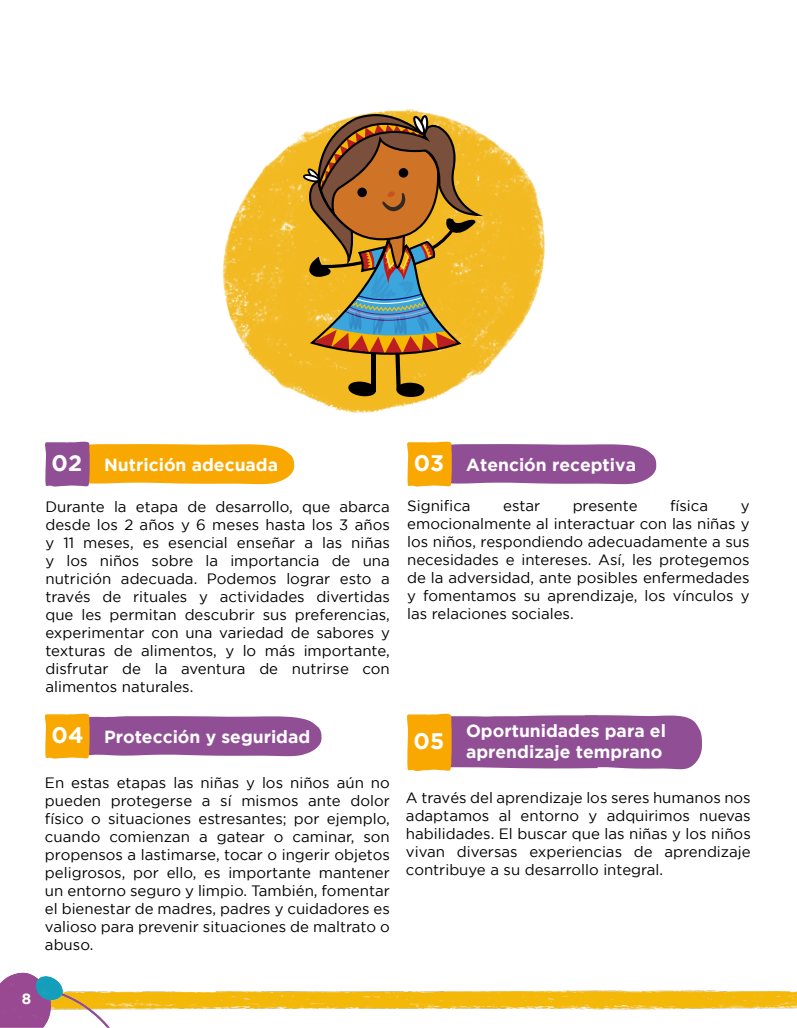
<style>
.page{position:relative;width:797px;height:1028px;background:#fff}
.page>*{position:absolute;margin:0;border:0;box-sizing:border-box;transform-origin:0 0}
.t1{font:700 22.5px "Gotham";color:#fff}
.t2{font:700 17.5px/21px "Gotham";color:#fff}
.t3{font:15px/18px "Gotham";color:#000;text-align:justify}
.t4{font:700 15px "Gotham";color:#fff}
</style>
<div class="page">
<img style="left:122px;top:990px;width:675px;height:20px">
<img style="left:0;top:972px;width:122px;height:56px">
<img style="left:222px;top:134px;width:323px;height:308px">
<svg style="left:45px;top:442px;width:249px;height:45px;background:#e7a43c"></svg>
<svg style="left:407px;top:442px;width:249px;height:45px;background:#b1768a"></svg>
<svg style="left:45px;top:713px;width:277px;height:46px;background:#b1788f"></svg>
<svg style="left:407px;top:713px;width:295px;height:58px;background:#aa6d8a"></svg>
<svg style="left:303px;top:109px;width:180px;height:288px;background:#b38b3c"></svg>
<h1 class="t1" style="left:52px;top:450px;width:32px">02</h1>
<h1 class="t1" style="left:414px;top:450px;width:32px">03</h1>
<p class="t2" style="left:104px;top:453px;width:175px">Nutrición adecuada</p>
<p class="t2" style="left:466px;top:453px;width:171px">Atención receptiva</p>
<p class="t3" style="left:45px;top:497px;width:346px">Durante la etapa de desarrollo, que abarca desde los 2 años y 6 meses hasta los 3 años y 11 meses, es esencial enseñar a las niñas y los niños sobre la importancia de una nutrición adecuada. Podemos lograr esto a través de rituales y actividades divertidas que les permitan descubrir sus preferencias, experimentar con una variedad de sabores y texturas de alimentos, y lo más importante, disfrutar de la aventura de nutrirse con alimentos naturales.</p>
<p class="t3" style="left:407px;top:496px;width:65px">Significa</p>
<p class="t3" style="left:503px;top:496px;width:39px">estar</p>
<p class="t3" style="left:573px;top:496px;width:66px">presente</p>
<p class="t3" style="left:670px;top:496px;width:40px">física</p>
<p class="t3" style="left:407px;top:496px;width:344px;text-indent:333px">y emocionalmente al interactuar con las niñas y los niños, respondiendo adecuadamente a sus necesidades e intereses. Así, les protegemos de la adversidad, ante posibles enfermedades y fomentamos su aprendizaje, los vínculos y las relaciones sociales.</p>
<p class="t2" style="left:104px;top:725px;width:208px">Protección y seguridad</p>
<p class="t2" style="left:466px;top:720px;width:201px">Oportunidades para el aprendizaje temprano</p>
<h1 class="t1" style="left:52px;top:722px;width:33px">04</h1>
<h1 class="t1" style="left:414px;top:728px;width:32px">05</h1>
<p class="t3" style="left:45px;top:773px;width:346px">En estas etapas las niñas y los niños aún no pueden protegerse a sí mismos ante dolor físico o situaciones estresantes; por ejemplo, cuando comienzan a gatear o caminar, son propensos a lastimarse, tocar o ingerir objetos peligrosos, por ello, es importante mantener un entorno seguro y limpio. También, fomentar el bienestar de madres, padres y cuidadores es valioso para prevenir situaciones de maltrato o abuso.</p>
<p class="t3" style="left:406px;top:788px;width:346px">A través del aprendizaje los seres humanos nos adaptamos al entorno y adquirimos nuevas habilidades. El buscar que las niñas y los niños vivan diversas experiencias de aprendizaje contribuye a su desarrollo integral.</p>
<p class="t4" style="left:22px;top:990px;width:11px">8</p>
</div>
